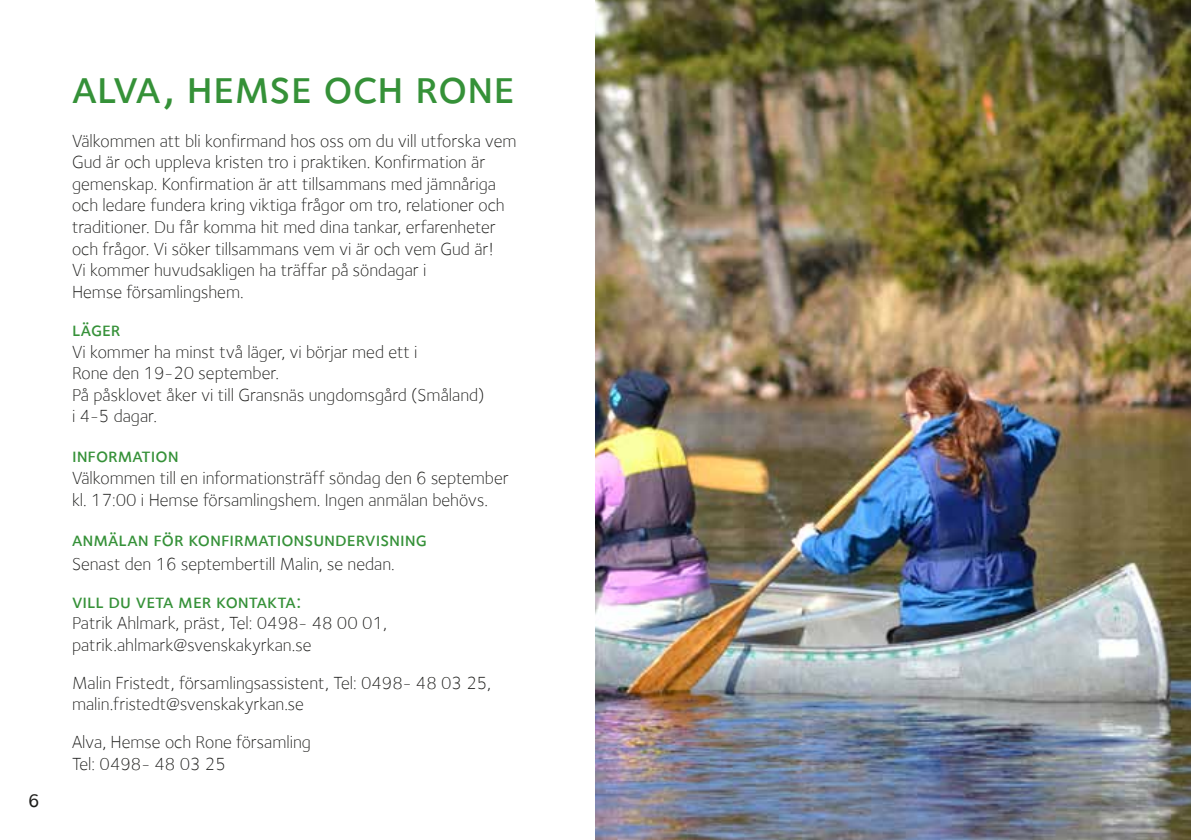
<style>
.page{position:relative;width:1191px;height:840px;background:#fff}
.page>*{position:absolute;margin:0;border:0;box-sizing:border-box;transform-origin:0 0}
.t1{font:48px "Foundry Sterling Medium Expert";color:#359138}
.t2{font:20px "Foundry Sterling Medium Expert";color:#359138}
.t3{font:20px "Foundry Sterling Medium Expert";color:#1d1d1b}
.t4{font:300 18px/21.6px "Foundry Sterling";color:#1d1d1b}
</style>
<div class="page">
<img style="left:595px;top:0;width:596px;height:839px">
<p class="t3" style="left:29px;top:787px;width:12px">6</p>
<h1 class="t1" style="left:72px;top:59px;width:444px">alva, hemse och rone</h1>
<p class="t4" style="left:72px;top:129px;width:446px">Välkommen att bli konfirmand hos oss om du vill utforska vem Gud är och uppleva kristen tro i praktiken. Konfirmation är gemenskap. Konfirmation är att tillsammans med jämnåriga och ledare fundera kring viktiga frågor om tro, relationer och traditioner. Du får komma hit med dina tankar, erfarenheter och frågor. Vi söker tillsammans vem vi är och vem Gud är!<br>Vi kommer huvudsakligen ha träffar på söndagar i<br>Hemse församlingshem.</p>
<p class="t2" style="left:72px;top:317px;width:50px">läger</p>
<p class="t4" style="left:72px;top:340px;width:414px">Vi kommer ha minst två läger, vi börjar med ett i<br>Rone den 19-20 september.<br>På påsklovet åker vi till Gransnäs ungdomsgård (Småland) i 4-5 dagar.</p>
<p class="t2" style="left:72px;top:444px;width:108px">information</p>
<p class="t4" style="left:72px;top:467px;width:438px">Välkommen till en informationsträff söndag den 6 september kl. 17:00 i Hemse församlingshem. Ingen anmälan behövs.</p>
<p class="t2" style="left:72px;top:527px;width:356px">anmälan för konfirmationsundervisning</p>
<p class="t4" style="left:72px;top:552px;width:324px">Senast den 16 septembertill Malin, se nedan.</p>
<p class="t2" style="left:72px;top:589px;width:231px">vill du veta mer kontakta:</p>
<p class="t4" style="left:72px;top:612px;width:316px">Patrik Ahlmark, präst, Tel: 0498- 48 00 01, patrik.ahlmark@svenskakyrkan.se</p>
<p class="t4" style="left:72px;top:671px;width:421px">Malin Fristedt, församlingsassistent, Tel: 0498- 48 03 25, malin.fristedt@svenskakyrkan.se</p>
<p class="t4" style="left:72px;top:730px;width:240px">Alva, Hemse och Rone församling<br>Tel: 0498- 48 03 25</p>
</div>
